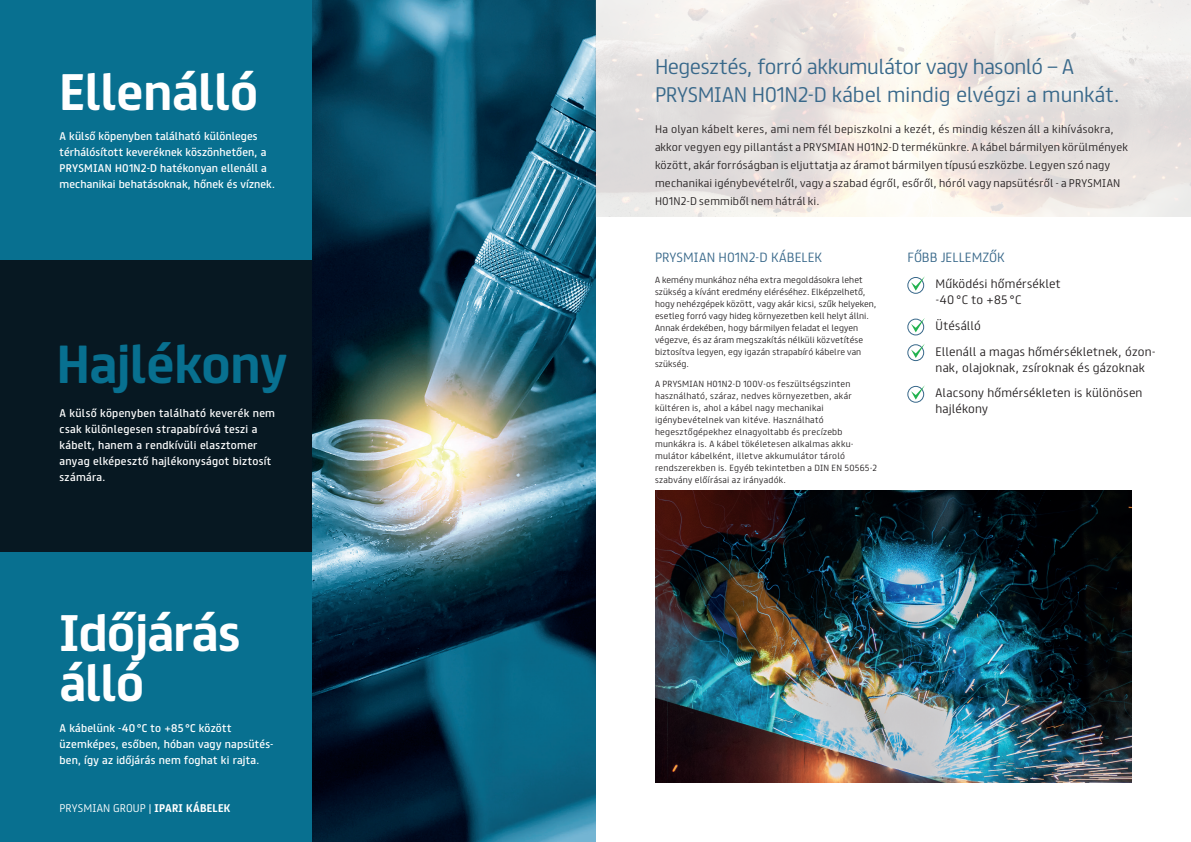
<style>
.page{position:relative;width:1191px;height:842px;background:#fff}
.page>*{position:absolute;margin:0;border:0;box-sizing:border-box;transform-origin:0 0}
.FST_L_19_28_PGBlue{font:700 48px "FS Truman";letter-spacing:-.015em;color:#087090}
.FST_L_19_28_PGBlue-2{font:700 46px/50px "FS Truman";letter-spacing:-.01em;color:#fff}
.FST_L_10_16{font:300 19px/28px "FS Truman";letter-spacing:-.015em;color:#38688a}
.FST_L_12_15_PGblue{font:300 12px "FS Truman";color:#38688a}
.FST_L_11_16__main_fe{font:300 11px/16px "FS Truman";letter-spacing:.015em;color:#231f20}
.FST_L_10_16-2{font:10px/16px "FS Truman";letter-spacing:.02em;color:#fff}
.FST_L_10_16-3{font:300 10px/18px "FS Truman";letter-spacing:.025em;color:#231f20}
.t1{font:300 10px "FS Truman";letter-spacing:.015em;color:#fff}
.FST_L_8_12{font:300 8px/12px "FS Truman";letter-spacing:.025em;color:#231f20}
.s1{font-weight:700}
</style>
<div class="page">
<img style="left:312px;top:0;width:283px;height:842px">
<div style="left:0;top:0;width:312px;height:261px;background:#087090"></div>
<div style="left:0;top:261px;width:312px;height:292px;background:#071822"></div>
<div style="left:0;top:553px;width:312px;height:289px;background:#087090"></div>
<img style="left:595px;top:0;width:596px;height:216px">
<img style="left:655px;top:490px;width:476px;height:292px">
<div style="left:907px;top:277px;width:17px;height:17px;border:1px solid #38688a;border-radius:50%"></div>
<svg style="left:911px;top:277px;width:13px;height:14px"></svg>
<div style="left:907px;top:319px;width:17px;height:16px;border:1px solid #38688a;border-radius:50%"></div>
<svg style="left:911px;top:318px;width:13px;height:14px"></svg>
<div style="left:907px;top:344px;width:17px;height:17px;border:1px solid #38688a;border-radius:50%"></div>
<svg style="left:911px;top:344px;width:13px;height:14px"></svg>
<div style="left:907px;top:386px;width:17px;height:17px;border:1px solid #38688a;border-radius:50%"></div>
<svg style="left:911px;top:385px;width:13px;height:15px"></svg>
<p class="FST_L_19_28_PGBlue-2" style="left:60px;top:63px;width:200px">Ellenálló</p>
<p class="FST_L_10_16-2" style="left:60px;top:127px;width:217px">A külső köpenyben található különleges térhálósított keveréknek köszönhetően, a PRYSMIAN H01N2-D hatékonyan ellenáll a mechanikai behatásoknak, hőnek és víznek.</p>
<p class="FST_L_19_28_PGBlue" style="left:57px;top:323px;width:232px">Hajlékony</p>
<p class="FST_L_10_16-2" style="left:60px;top:405px;width:217px">A külső köpenyben található keverék nem csak különlegesen strapabíróvá teszi a kábelt, hanem a rendkívüli elasztomer anyag elképesztő hajlékonyságot biztosít számára.</p>
<p class="FST_L_19_28_PGBlue-2" style="left:60px;top:604px;width:183px">Időjárás álló</p>
<p class="FST_L_10_16-2" style="left:60px;top:719px;width:215px">A kábelünk -40°C to +85 °C között üzemképes, esőben, hóban vagy napsütés&shy;ben, így az időjárás nem foghat ki rajta.</p>
<p class="t1" style="left:60px;top:799px;width:172px">PRYSMIAN GROUP | <span class="s1">IPARI KÁBELEK</span></p>
<p class="FST_L_10_16" style="left:655px;top:51px;width:466px">Hegesztés, forró akkumulátor vagy hasonló – A<br>PRYSMIAN H01N2-D kábel mindig elvégzi a munkát.</p>
<p class="FST_L_10_16-3" style="left:655px;top:119px;width:474px">Ha olyan kábelt keres, ami nem fél bepiszkolni a kezét, és mindig készen áll a kihívásokra, akkor vegyen egy pillantást a PRYSMIAN H01N2-D termékünkre. A kábel bármilyen körülmények között, akár forróságban is eljuttatja az áramot bármilyen típusú eszközbe. Legyen szó nagy mechanikai igénybevételről, vagy a szabad égről, esőről, hóról vagy napsütésről - a PRYSMIAN H01N2-D semmiből nem hátrál ki.</p>
<p class="FST_L_12_15_PGblue" style="left:655px;top:247px;width:169px">PRYSMIAN H01N2-D KÁBELEK</p>
<p class="FST_L_8_12" style="left:655px;top:273px;width:223px">A kemény munkához néha extra megoldásokra lehet szükség a kívánt eredmény eléréséhez. Elképzelhető, hogy nehézgépek között, vagy akár kicsi, szűk helyeken, esetleg forró vagy hideg környezetben kell helyt állni.<br>Annak érdekében, hogy bármilyen feladat el legyen végezve, és az áram megszakítás nélküli közvetítése biztosítva legyen, egy igazán strapabíró kábelre van szükség.</p>
<p class="FST_L_8_12" style="left:655px;top:378px;width:223px">A PRYSMIAN H01N2-D 100V-os feszültségszinten használható, száraz, nedves környezetben, akár kültéren is, ahol a kábel nagy mechanikai igénybevételnek van kitéve. Használható hegesztőgépekhez elnagyoltabb és precízebb munkákra is. A kábel tökéletesen alkalmas akku&shy;mulátor kábelként, illetve akkumulátor tároló rendszerekben is. Egyéb tekintetben a DIN EN 50565-2 szabvány előírásai az irányadók.</p>
<p class="FST_L_12_15_PGblue" style="left:907px;top:247px;width:99px">FŐBB JELLEMZŐK</p>
<p class="FST_L_11_16__main_fe" style="left:935px;top:275px;width:127px">Működési hőmérséklet -40°C to +85 °C</p>
<p class="FST_L_11_16__main_fe" style="left:935px;top:317px;width:47px">Ütésálló</p>
<p class="FST_L_11_16__main_fe" style="left:935px;top:342px;width:222px">Ellenáll a magas hőmérsékletnek, ózon&shy;nak, olajoknak, zsíroknak és gázoknak</p>
<p class="FST_L_11_16__main_fe" style="left:935px;top:384px;width:208px">Alacsony hőmérsékleten is különösen hajlékony</p>
</div>
